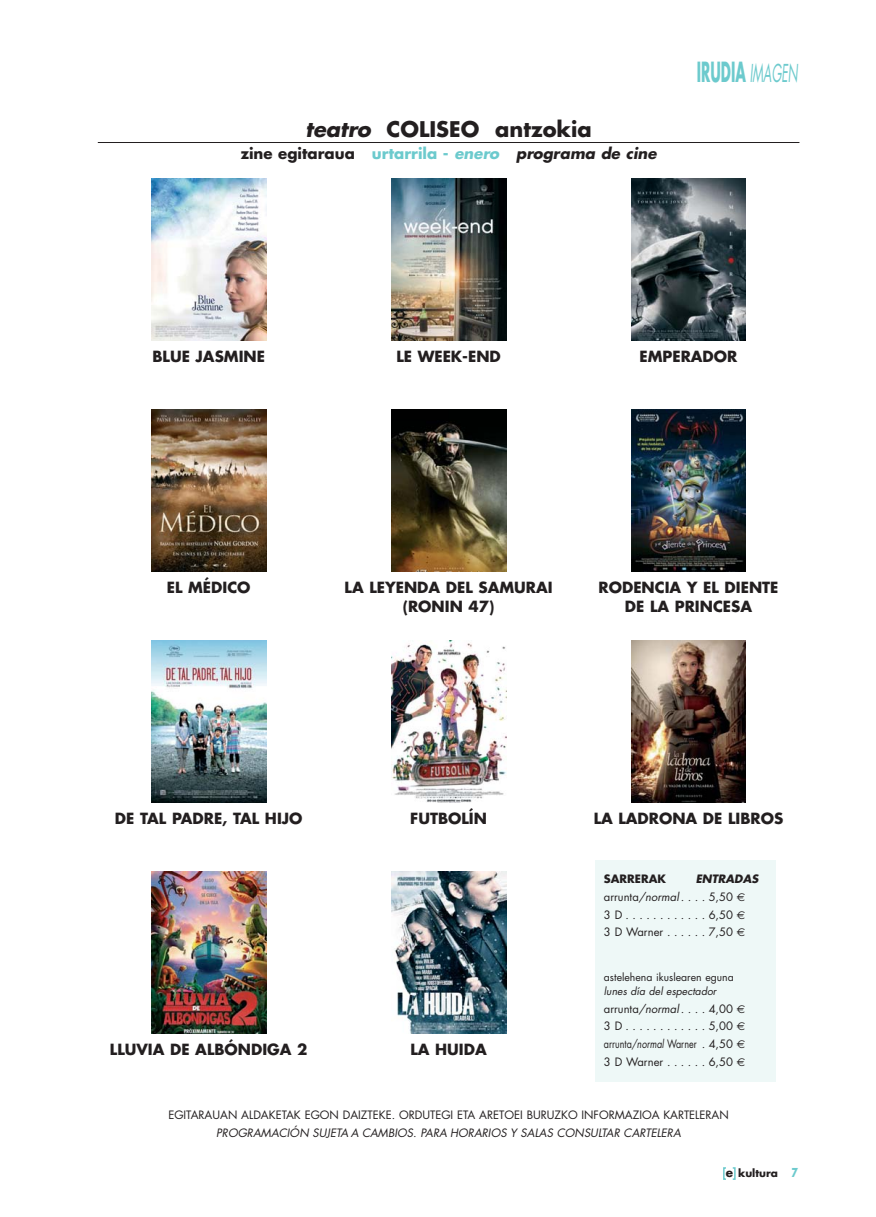
<style>
.page{position:relative;width:876px;height:1217px;background:#fff}
.page>*{position:absolute;margin:0;border:0;box-sizing:border-box;transform-origin:0 0}
.t1{font:700 27px "Futura";color:#6ccacd;scale:.5 1}
.t2{font:700 21px "Futura";color:#231f20}
.t3{font:700 15px/19.6px "Futura";color:#231f20;text-align:center}
.t4{font:italic 700 15px "Futura";color:#231f20}
.t5{font:11.25px/17.7px "Futura";color:#231f20}
.t6{font:italic 11.25px "Futura";color:#231f20}
.t7{font:700 11.25px "Futura";color:#231f20}
.t8{font:10.5px "Futura";color:#231f20}
.t9{font:italic 10.5px "Futura";color:#231f20}
.t10{font:700 10.5px "Futura";color:#231f20}
.s1{font-style:italic}
.s2{font-style:normal}
.s3{font-style:normal;color:#6ccacd}
.s4{color:#6ccacd}
.s5{font-weight:400;font-size:24px}
.s6{font-weight:700;font-style:italic}
.s7{font-family:"Euro Sans"}
.s8{font-size:12px}
.s9{font-size:12px;color:#6ccacd}
</style>
<div class="page">
<div style="left:723px;top:1166px;width:4px;height:13px;border:2px solid #6ccacd"></div>
<div style="left:732px;top:1166px;width:4px;height:13px;border:2px solid #6ccacd"></div>
<img style="left:631px;top:640px;width:115px;height:162px">
<img style="left:631px;top:409px;width:115px;height:162px">
<img style="left:631px;top:179px;width:115px;height:161px">
<img style="left:391px;top:871px;width:115px;height:162px">
<img style="left:391px;top:640px;width:115px;height:162px">
<img style="left:391px;top:409px;width:115px;height:162px">
<img style="left:391px;top:179px;width:115px;height:161px">
<img style="left:151px;top:871px;width:115px;height:162px">
<img style="left:151px;top:640px;width:115px;height:162px">
<img style="left:151px;top:409px;width:115px;height:162px">
<img style="left:151px;top:179px;width:115px;height:161px">
<div style="left:595px;top:860px;width:181px;height:221px;background:#eef8f7"></div>
<hr style="left:98px;top:142px;width:701px;height:1px;background:#231f20">
<h2 class="t2" style="left:305px;top:119px;width:288px"><span class="s1">teatro</span> COLISEO antzokia</h2>
<h3 class="t4" style="left:241px;top:147px;width:420px"><span class="s2">zine egitaraua</span> <span class="s3">urtarrila -</span> <span class="s4">enero</span> programa de cine</h3>
<h1 class="t1" style="left:697px;top:59px;width:208px">IRUDIA <span class="s5">IMAGEN</span></h1>
<h3 class="t3" style="left:152px;top:347px;width:114px">BLUE JASMINE</h3>
<h3 class="t3" style="left:396px;top:347px;width:106px">LE WEEK-END</h3>
<h3 class="t3" style="left:640px;top:347px;width:99px">EMPERADOR</h3>
<h3 class="t3" style="left:167px;top:578px;width:85px">EL MÉDICO</h3>
<h3 class="t3" style="left:345px;top:578px;width:210px">LA LEYENDA DEL SAMURAI (RONIN 47)</h3>
<h3 class="t3" style="left:598px;top:578px;width:181px">RODENCIA Y EL DIENTE<br>DE LA PRINCESA</h3>
<h3 class="t3" style="left:115px;top:809px;width:189px">DE TAL PADRE, TAL HIJO</h3>
<h3 class="t3" style="left:110px;top:1040px;width:199px">LLUVIA DE ALBÓNDIGA 2</h3>
<h3 class="t3" style="left:410px;top:809px;width:78px">FUTBOLÍN</h3>
<h3 class="t3" style="left:410px;top:1040px;width:78px">LA HUIDA</h3>
<h3 class="t3" style="left:594px;top:809px;width:191px">LA LADRONA DE LIBROS</h3>
<p class="t5" style="left:604px;top:870px;width:158px;text-indent:92px"><span class="s6">ENTRADAS </span>arrunta<span class="s1">/normal. . . .</span> 5,50 <span class="s7">€<br></span>3 D . . . . . . . . . . . . 6,50 <span class="s7">€<br></span>3 D Warner . . . . . . 7,50 <span class="s7">€</span></p>
<p class="t8" style="left:604px;top:972px;width:131px">astelehena ikuslearen eguna</p>
<p class="t9" style="left:604px;top:985px;width:116px">lunes día del espectador</p>
<p class="t5" style="left:604px;top:1000px;width:143px;text-align:justify">arrunta<span class="s1">/normal. . . .</span> 4,00 <span class="s7">€ </span>3 D . . . . . . . . . . . . 5,00 <span class="s7">€ </span>arrunta/normal Warner <span class="s1">.</span> 4,50 <span class="s7">€ </span>3 D Warner . . . . . . 6,50 <span class="s7">€</span></p>
<p class="t7" style="left:604px;top:873px;width:64px">SARRERAK</p>
<p class="t5" style="left:168px;top:1106px;width:562px">EGITARAUAN ALDAKETAK EGON DAIZTEKE. ORDUTEGI ETA ARETOEI BURUZKO INFORMAZIOA KARTELERAN</p>
<p class="t6" style="left:216px;top:1127px;width:468px">PROGRAMACIÓN SUJ ETA A CAMBIOS. PARA HORARIOS Y SALAS CONSULTAR CARTELERA</p>
<p class="t10" style="left:726px;top:1167px;width:74px"><span class="s8">e</span> kultura <span class="s9">7</span></p>
</div>
